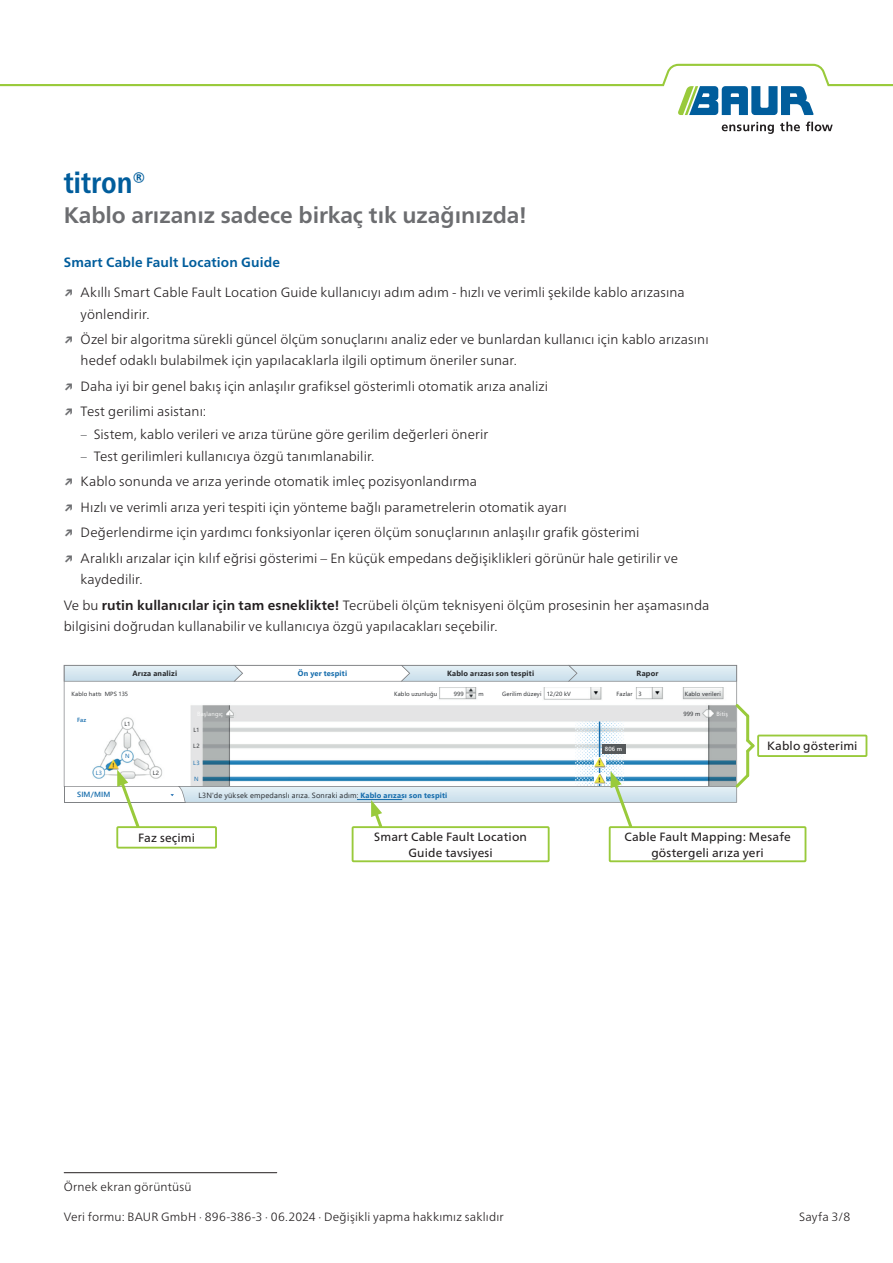
<style>
.page{position:relative;width:893px;height:1263px;background:#fff}
.page>*{position:absolute;margin:0;border:0;box-sizing:border-box;transform-origin:0 0}
.DB_-_Titel_Produktname_blau{font:700 condensed 30px "Frutiger Neue LTW1 G";letter-spacing:-.005em;color:#005d9c}
.DB_-_Titel_Produktbeschreibung_grau{font:700 22.5px "Frutiger Neue LTW1 G";color:#6c6d70}
.DB___Fließtext{font:300 13.5px/21.3px "Frutiger Neue LTW1 G";letter-spacing:.005em;color:#231f20}
.DB_-_Condensed_Überschrift{font:700 13.5px "Frutiger Neue LTW1 G";letter-spacing:.01em;color:#005d9c}
.Text_Legende{font:12px/16.5px "Frutiger Neue LTW1 G";letter-spacing:.01em;color:#231f20;text-align:center}
.DB_-_Fußnote_rechtsbündig{font:300 12px "Frutiger Neue LTW1 G";letter-spacing:.015em;color:#231f20}
.Text_Screenshot_dunkelstgrau{font:7.5px "Segoe UI";letter-spacing:.025em;color:#292c2f}
.Text_Screenshot_dunkelstgrau-2{font:700 7.5px "Segoe UI";letter-spacing:.025em;color:#292c2f}
.Text_Screenshot_dunkelstgrau-3{font:700 7.5px "Segoe UI";letter-spacing:.03em;color:#156cac}
.Text_Screenshot_blau{font:600 7.5px "Segoe UI";letter-spacing:.015em;color:#156cac}
.t1{font:700 6.45px "Segoe UI";color:#231f20}
.Text_Screenshot_grau{font:6px "Segoe UI";letter-spacing:.025em;color:#292c2f}
.Text_Screenshot_hellgrau{font:6px "Segoe UI";letter-spacing:.025em;color:#fbfbfa}
.Text_Screenshot_blau-2{font:6px "Segoe UI";color:#156cac}
.Text_Screenshot_dunkelstgrau-4{font:6px "Segoe UI";letter-spacing:.005em;color:#292c2f}
.Text_Screenshot_hellgrau-2{font:6px "Segoe UI";letter-spacing:.025em;color:#fafafa}
.Text_Screenshot_hellgrau-3{font:600 6px "Segoe UI";color:#fbfbfa}
.Text_Screenshot_blau-3{font:600 6px "Segoe UI";color:#156cac}
.s1{font-weight:700;color:#6c6d70}
.s2{font-stretch:condensed;color:#6c6d70}
.s3{font-weight:700}
.s4{font-weight:700;color:#156cac}
</style>
<div class="page">
<svg style="left:722px;top:122px;width:52px;height:12px"></svg>
<svg style="left:780px;top:122px;width:20px;height:9px"></svg>
<svg style="left:806px;top:122px;width:27px;height:9px"></svg>
<svg style="left:0;top:64px;width:893px;height:51px"></svg>
<svg style="left:64px;top:665px;width:673px;height:122px"></svg>
<svg style="left:64px;top:786px;width:1px;height:16px"></svg>
<hr style="left:64px;top:802px;width:121px;height:1px;background:#808285">
<div style="left:352px;top:826px;width:198px;height:36px;border:2px solid #99ca3b"></div>
<div style="left:609px;top:826px;width:197px;height:36px;border:2px solid #99ca3b"></div>
<div style="left:116px;top:826px;width:101px;height:22px;border:2px solid #99ca3b"></div>
<div style="left:757px;top:735px;width:110px;height:22px;border:2px solid #99ca3b"></div>
<hr style="left:746px;top:716px;width:3px;height:24px;background:#99ca3b">
<svg style="left:733px;top:701px;width:17px;height:19px"></svg>
<svg style="left:117px;top:770px;width:25px;height:60px"></svg>
<img style="left:575px;top:722px;width:49px;height:2px">
<hr style="left:599px;top:722px;width:1px;height:64px;background:#156cac">
<svg style="left:170px;top:736px;width:587px;height:94px"></svg>
<div style="left:602px;top:744px;width:23px;height:10px;background:#55595b"></div>
<hr style="left:357px;top:799px;width:45px;height:1px;background:#156cac">
<hr style="left:64px;top:1172px;width:213px;height:1px;background:#231f20">
<p class="DB_-_Titel_Produktname_blau" style="left:64px;top:160px;width:84px">titron®</p>
<p class="DB_-_Titel_Produktbeschreibung_grau" style="left:64px;top:199px;width:465px">Kablo arızanız sadece birkaç tık uzağınızda!</p>
<p class="DB_-_Condensed_Überschrift" style="left:64px;top:253px;width:218px">Smart Cable Fault Location Guide</p>
<p class="DB___Fließtext" style="left:81px;top:281px;width:606px;text-indent:-17px"><span class="s1">↗</span> Akıllı Smart Cable Fault Location Guide kullanıcıyı adım adım - hızlı ve verimli şekilde kablo arızasına yönlendirir.</p>
<p class="DB___Fließtext" style="left:81px;top:328px;width:630px;text-indent:-17px"><span class="s1">↗</span> Özel bir algoritma sürekli güncel ölçüm sonuçlarını analiz eder ve bunlardan kullanıcı için kablo arızasını hedef odaklı bulabilmek için yapılacaklarla ilgili optimum öneriler sunar.</p>
<p class="DB___Fließtext" style="left:64px;top:374px;width:486px"><span class="s1">↗</span> Daha iyi bir genel bakış için anlaşılır grafiksel gösterimli otomatik arıza analizi</p>
<p class="DB___Fließtext" style="left:64px;top:400px;width:144px"><span class="s1">↗</span> Test gerilimi asistanı:</p>
<p class="DB___Fließtext" style="left:81px;top:422px;width:409px"><span class="s2">–</span> Sistem, kablo verileri ve arıza türüne göre gerilim değerleri önerir</p>
<p class="DB___Fließtext" style="left:81px;top:444px;width:295px"><span class="s2">–</span> Test gerilimleri kullanıcıya özgü tanımlanabilir.</p>
<p class="DB___Fließtext" style="left:64px;top:470px;width:415px"><span class="s1">↗</span> Kablo sonunda ve arıza yerinde otomatik imleç pozisyonlandırma</p>
<p class="DB___Fließtext" style="left:64px;top:495px;width:505px"><span class="s1">↗</span> Hızlı ve verimli arıza yeri tespiti için yönteme bağlı parametrelerin otomatik ayarı</p>
<p class="DB___Fließtext" style="left:64px;top:521px;width:577px"><span class="s1">↗</span> Değerlendirme için yardımcı fonksiyonlar içeren ölçüm sonuçlarının anlaşılır grafik gösterimi</p>
<p class="DB___Fließtext" style="left:81px;top:546px;width:599px;text-indent:-17px"><span class="s1">↗</span> Aralıklı arızalar için kılıf eğrisi gösterimi – En küçük empedans değişiklikleri görünür hale getirilir ve kaydedilir.</p>
<p class="DB___Fließtext" style="left:64px;top:593px;width:647px">Ve bu <span class="s3">rutin kullanıcılar için tam esneklikte!</span> Tecrübeli ölçüm teknisyeni ölçüm prosesinin her aşamasında bilgisini doğrudan kullanabilir ve kullanıcıya özgü yapılacakları seçebilir.</p>
<p class="Text_Screenshot_dunkelstgrau-2" style="left:132px;top:666px;width:46px">Arıza analizi</p>
<p class="Text_Screenshot_dunkelstgrau-3" style="left:298px;top:666px;width:51px">Ön yer tespiti</p>
<p class="Text_Screenshot_dunkelstgrau-2" style="left:447px;top:666px;width:88px">Kablo arızası son tespiti</p>
<p class="Text_Screenshot_dunkelstgrau-2" style="left:637px;top:666px;width:23px">Rapor</p>
<p class="Text_Screenshot_grau" style="left:72px;top:688px;width:32px">Kablo hattı</p>
<p class="Text_Screenshot_grau" style="left:394px;top:688px;width:45px">Kablo uzunluğu</p>
<p class="Text_Screenshot_grau" style="left:502px;top:688px;width:41px">Gerilim düzeyi</p>
<p class="Text_Screenshot_grau" style="left:617px;top:688px;width:17px">Fazlar</p>
<p class="Text_Screenshot_hellgrau" style="left:197px;top:708px;width:27px">Başlangıç</p>
<p class="Text_Screenshot_grau" style="left:683px;top:708px;width:18px">999 m</p>
<p class="Text_Screenshot_hellgrau-2" style="left:716px;top:708px;width:13px">Bitiş</p>
<p class="Text_Screenshot_grau" style="left:194px;top:724px;width:7px">L1</p>
<p class="Text_Screenshot_dunkelstgrau-4" style="left:105px;top:688px;width:25px">MPS 135</p>
<p class="Text_Screenshot_grau" style="left:454px;top:688px;width:12px">999</p>
<p class="Text_Screenshot_grau" style="left:479px;top:688px;width:7px">m</p>
<p class="Text_Screenshot_grau" style="left:547px;top:688px;width:26px">12/20 kV</p>
<p class="Text_Screenshot_grau" style="left:639px;top:688px;width:5px">3</p>
<p class="Text_Screenshot_grau" style="left:685px;top:688px;width:38px">Kablo verileri</p>
<p class="Text_Screenshot_blau-3" style="left:77px;top:714px;width:11px">Faz</p>
<p class="Text_Screenshot_grau" style="left:125px;top:718px;width:7px">L1</p>
<p class="Text_Screenshot_blau-2" style="left:96px;top:767px;width:8px">L3</p>
<p class="Text_Screenshot_blau-2" style="left:125px;top:751px;width:6px">N</p>
<p class="Text_Screenshot_grau" style="left:153px;top:767px;width:8px">L2</p>
<p class="Text_Screenshot_grau" style="left:193px;top:740px;width:8px">L2</p>
<p class="Text_Screenshot_blau-2" style="left:193px;top:757px;width:8px">L3</p>
<p class="Text_Screenshot_blau-2" style="left:194px;top:773px;width:6px">N</p>
<p class="Text_Screenshot_blau" style="left:77px;top:787px;width:35px">SIM/MIM</p>
<p class="Text_Screenshot_dunkelstgrau" style="left:198px;top:788px;width:250px">L3N'de yüksek empedanslı arıza. Sonraki adım: <span class="s4">Kablo arızası son tespiti</span></p>
<p class="Text_Screenshot_hellgrau-3" style="left:605px;top:743px;width:19px">806 m</p>
<p class="t1" style="left:598px;top:757px;width:4px">!</p>
<p class="t1" style="left:598px;top:773px;width:4px">!</p>
<p class="Text_Legende" style="left:767px;top:737px;width:92px">Kablo gösterimi</p>
<p class="Text_Legende" style="left:138px;top:828px;width:58px">Faz seçimi</p>
<p class="DB_-_Fußnote_rechtsbündig" style="left:64px;top:1178px;width:129px">Örnek ekran görüntüsü</p>
<p class="Text_Legende" style="left:374px;top:827px;width:154px">Smart Cable Fault Location<br>Guide tavsiyesi</p>
<p class="Text_Legende" style="left:624px;top:827px;width:168px">Cable Fault Mapping: Mesafe göstergeli arıza yeri</p>
<p class="DB_-_Fußnote_rechtsbündig" style="left:64px;top:1208px;width:441px">Veri formu: BAUR GmbH · 896-386-3 · 06.2024 · Değişikli yapma hakkımız saklıdır</p>
<p class="DB_-_Fußnote_rechtsbündig" style="left:799px;top:1208px;width:53px">Sayfa 3/8</p>
</div>
